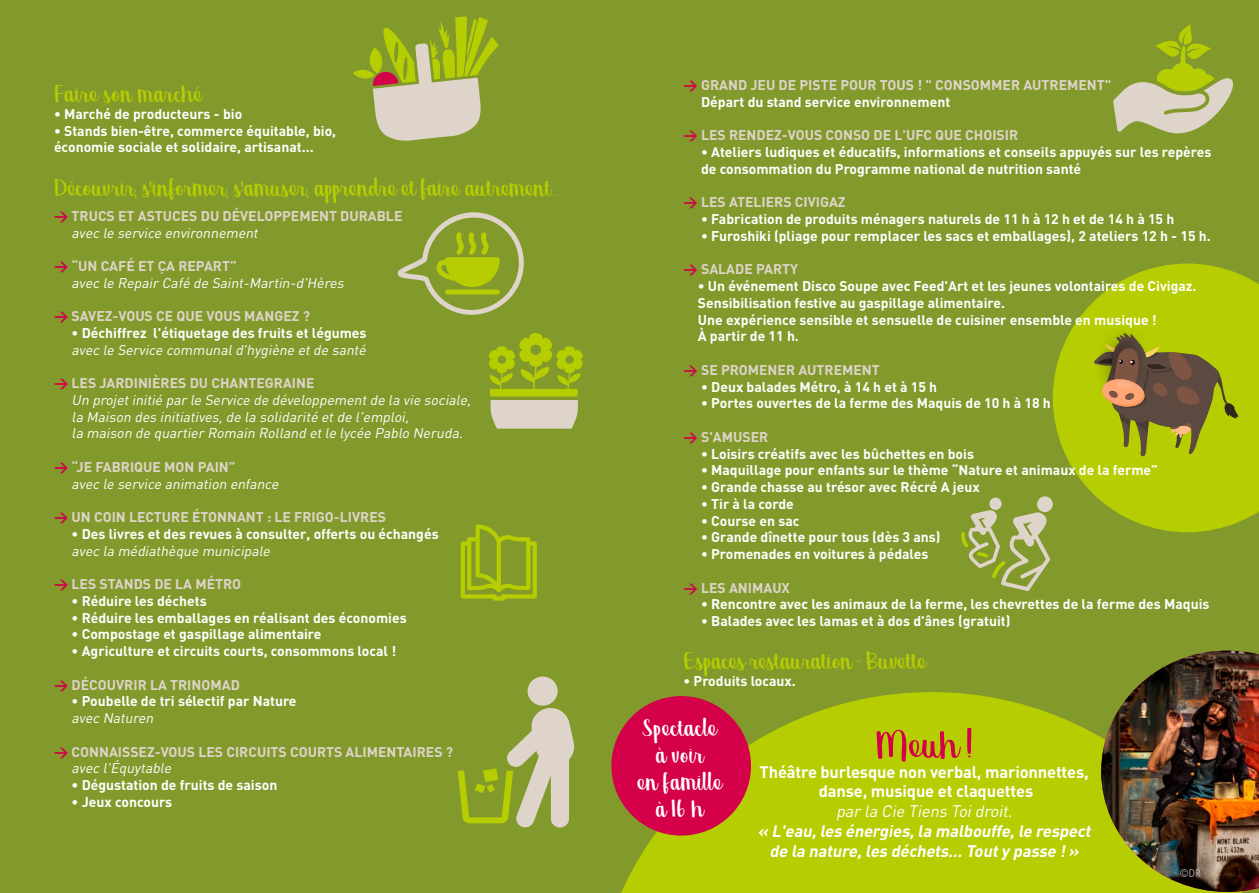
<style>
.page{position:relative;width:1259px;height:893px;background:#829a2c}
.page>*{position:absolute;margin:0;border:0;box-sizing:border-box;transform-origin:0 0}
.t1{font:57px "Georgina";color:#d4004a}
.t2{font:36px "Georgina";letter-spacing:-.01em;color:#b6cd01}
.t3{font:36px/27px "Georgina";color:#fff;text-align:center}
.t4{font:italic 700 16.5px/19.8px "DIN";color:#fff;text-align:center}
.t5{font:700 16.5px/19.8px "DIN";letter-spacing:-.01em;color:#fff;text-align:center}
.t6{font:italic 16.5px "DIN";color:#fff}
.t7{font:700 13.95px/16.8px "DIN";color:#fff}
.t8{font:700 13.95px/16.8px "DIN";color:#dfd4ca}
.t9{font:italic 13.95px/16.8px "DIN";color:#fff}
.t10{font:300 condensed 11.25px "Frutiger";color:#bcbcbc}
.s1{color:#d4004a}
.s2{font-weight:400;font-style:italic;color:#fff}
.s3{font-weight:700;font-style:normal;color:#d4004a}
.s4{font-weight:700;font-style:normal;color:#dfd4ca}
.s5{color:#fff}
</style>
<div class="page">
<svg style="left:1052px;top:264px;width:207px;height:268px;fill:#b6cd01"></svg>
<svg style="left:617px;top:692px;width:625px;height:201px;background:#afc705"></svg>
<svg style="left:353px;top:68px;width:22px;height:12px"></svg>
<svg style="left:368px;top:17px;width:130px;height:124px"></svg>
<svg style="left:397px;top:212px;width:127px;height:103px"></svg>
<svg style="left:489px;top:333px;width:94px;height:96px"></svg>
<svg style="left:461px;top:525px;width:76px;height:76px"></svg>
<div style="left:527px;top:676px;width:30px;height:30px;background:#dfd4ca;border-radius:50%"></div>
<svg style="left:458px;top:708px;width:117px;height:120px"></svg>
<svg style="left:1113px;top:24px;width:120px;height:109px"></svg>
<div style="left:1092px;top:325px;width:59px;height:75px;background:#b6cd01"></div>
<svg style="left:1093px;top:333px;width:145px;height:124px;background:#949121"></svg>
<div style="left:1037px;top:496px;width:15px;height:16px;background:#dfd4ca;border-radius:50%"></div>
<div style="left:989px;top:498px;width:12px;height:12px;background:#dfd4ca;border-radius:50%"></div>
<svg style="left:961px;top:510px;width:89px;height:81px"></svg>
<div style="left:611px;top:696px;width:140px;height:140px;background:#d4004a;border-radius:50%"></div>
<img style="left:1101px;top:651px;width:158px;height:241px">
<h2 class="t2" style="left:54px;top:79px;width:149px">Faire son marché</h2>
<p class="t7" style="left:54px;top:105px;width:190px">• Marché de producteurs - bio</p>
<p class="t7" style="left:54px;top:122px;width:284px">• Stands bien-être, commerce équitable, bio, économie sociale et solidaire, artisanat...</p>
<h2 class="t2" style="left:54px;top:172px;width:506px">Découvrir, s'informer, s'amuser, apprendre et faire autrement...</h2>
<p class="t8" style="left:72px;top:207px;width:332px;text-indent:-18px"><span class="s1">&gt;</span> TRUCS ET ASTUCES DU DÉVELOPPEMENT DURABLE <span class="s2">avec le service environnement</span></p>
<p class="t9" style="left:72px;top:257px;width:277px;text-indent:-18px"><span class="s3">&gt;</span> <span class="s4">“UN CAFÉ ET ÇA REPART”<br></span>avec le Repair Café de Saint-Martin-d'Hères</p>
<p class="t8" style="left:54px;top:307px;width:257px"><span class="s1">&gt;</span> SAVEZ-VOUS CE QUE VOUS MANGEZ ?</p>
<p class="t7" style="left:72px;top:324px;width:296px">• Déchiffrez l'étiquetage des fruits et légumes</p>
<p class="t9" style="left:72px;top:341px;width:299px">avec le Service communald'hygiène etde santé</p>
<p class="t9" style="left:72px;top:374px;width:404px;text-indent:-18px"><span class="s3">&gt;</span> <span class="s4">LES JARDINIÈRES DU CHANTEGRAINE<br></span>Un projetinitié par le Service de développementde la vie sociale, la Maison des initiatives,de la solidarité etde l'emploi,<br>la maison de quartier Romain Rolland etle lycée Pablo Neruda.</p>
<p class="t9" style="left:72px;top:458px;width:211px;text-indent:-18px"><span class="s3">&gt;</span> <span class="s4">“JE FABRIQUE MON PAIN”<br></span>avec le service animation enfance</p>
<p class="t8" style="left:54px;top:508px;width:333px"><span class="s1">&gt;</span> UN COIN LECTURE ÉTONNANT : LE FRIGO-LIVRES</p>
<p class="t7" style="left:72px;top:525px;width:368px">• Des livres et des revues à consulter, offerts ou échangés</p>
<p class="t9" style="left:72px;top:542px;width:203px">avec la médiathèque municipale</p>
<p class="t8" style="left:54px;top:575px;width:189px"><span class="s1">&gt;</span> LES STANDS DE LA MÉTRO</p>
<p class="t7" style="left:72px;top:592px;width:137px">• Réduire les déchets</p>
<p class="t7" style="left:72px;top:608px;width:337px">• Réduire les emballages en réalisant des économies</p>
<p class="t7" style="left:72px;top:625px;width:251px">• Compostage et gaspillage alimentaire</p>
<p class="t7" style="left:72px;top:642px;width:326px">• Agriculture et circuits courts, consommons local !</p>
<p class="t8" style="left:54px;top:675px;width:187px"><span class="s1">&gt;</span> DÉCOUVRIR LA TRINOMAD</p>
<p class="t7" style="left:72px;top:692px;width:226px">• Poubelle de tri sélectif par Nature</p>
<p class="t9" style="left:72px;top:709px;width:86px">avec Naturen</p>
<p class="t8" style="left:72px;top:742px;width:383px;text-indent:-18px"><span class="s1">&gt;</span> CONNAISSEZ-VOUS LES CIRCUITS COURTS ALIMENTAIRES ? <span class="s2">avec l'Équytable</span></p>
<p class="t7" style="left:72px;top:776px;width:207px">• Dégustation de fruits de saison</p>
<p class="t7" style="left:72px;top:793px;width:102px">• Jeux concours</p>
<p class="t8" style="left:701px;top:76px;width:412px;text-indent:-18px"><span class="s1">&gt;</span> GRAND JEU DE PISTE POUR TOUS ! " CONSOMMER AUTREMENT"<br><span class="s5">Départ du stand service environnement</span></p>
<p class="t8" style="left:683px;top:126px;width:336px"><span class="s1">&gt;</span> LES RENDEZ-VOUS CONSO DE L'UFC QUE CHOISIR</p>
<p class="t7" style="left:701px;top:143px;width:512px">• Ateliers ludiques et éducatifs, informations et conseils appuyés sur les repères de consommation du Programme national de nutrition santé</p>
<p class="t8" style="left:683px;top:193px;width:163px"><span class="s1">&gt;</span> LES ATELIERS CIVIGAZ</p>
<p class="t7" style="left:701px;top:210px;width:475px">• Fabrication de produits ménagers naturels de 11 h à 12 h et de 14 h à 15 h</p>
<p class="t7" style="left:701px;top:227px;width:511px">• Furoshiki (pliage pour remplacer les sacs et emballages), 2 ateliers 12 h - 15 h.</p>
<p class="t8" style="left:683px;top:260px;width:116px"><span class="s1">&gt;</span> SALADE PARTY</p>
<p class="t7" style="left:698px;top:277px;width:500px">• Un événement Disco Soupe avec Feed'Art et les jeunes volontaires de Civigaz.<br>Sensibilisation festive au gaspillage alimentaire.<br>Une expérience sensible et sensuelle de cuisiner ensemble en musique !<br>À partir de 11 h.</p>
<p class="t8" style="left:683px;top:361px;width:198px"><span class="s1">&gt;</span> SE PROMENER AUTREMENT</p>
<p class="t7" style="left:701px;top:378px;width:238px">• Deux balades Métro, à 14 h et à 15 h</p>
<p class="t7" style="left:701px;top:394px;width:351px">• Portes ouvertes de la ferme des Maquis de 10 h à 18 h</p>
<p class="t8" style="left:683px;top:428px;width:86px"><span class="s1">&gt;</span> S'AMUSER</p>
<p class="t7" style="left:701px;top:444px;width:274px">• Loisirs créatifs avec les bûchettes en bois</p>
<p class="t7" style="left:701px;top:461px;width:458px">• Maquillage pour enfants sur le thème “Nature et animaux de la ferme”</p>
<p class="t7" style="left:701px;top:478px;width:280px">• Grande chasse au trésor avec Récré A jeux</p>
<p class="t7" style="left:701px;top:495px;width:94px">• Tir à la corde</p>
<p class="t7" style="left:701px;top:511px;width:100px">• Course en sac</p>
<p class="t7" style="left:701px;top:528px;width:241px">• Grande dînette pour tous (dès 3 ans)</p>
<p class="t7" style="left:701px;top:545px;width:229px">• Promenades en voitures à pédales</p>
<p class="t8" style="left:683px;top:578px;width:108px"><span class="s1">&gt;</span> LES ANIMAUX</p>
<p class="t7" style="left:701px;top:595px;width:510px">• Rencontre avec les animaux de la ferme, les chevrettes de la ferme des Maquis</p>
<p class="t7" style="left:701px;top:612px;width:311px">• Balades avec les lamas et à dos d'ânes (gratuit)</p>
<h2 class="t2" style="left:683px;top:646px;width:243px">Espaces restauration - Buvette</h2>
<p class="t7" style="left:683px;top:672px;width:114px">• Produits locaux.</p>
<h2 class="t3" style="left:636px;top:716px;width:86px">Spectacle à voir<br>en famille à 16 h</h2>
<h1 class="t1" style="left:875px;top:721px;width:99px">Meuh!</h1>
<p class="t5" style="left:759px;top:761px;width:331px">Théâtre burlesque non verbal, marionnettes, danse, musique et claquettes</p>
<p class="t6" style="left:836px;top:801px;width:181px">parla Cie Tiens Toidroit.</p>
<p class="t4" style="left:757px;top:820px;width:338px">« L'eau,les énergies,la malbouffe,le respect de la nature,les déchets… Touty passe ! »</p>
<p class="t10" style="left:1179px;top:867px;width:22px">©DR</p>
</div>
